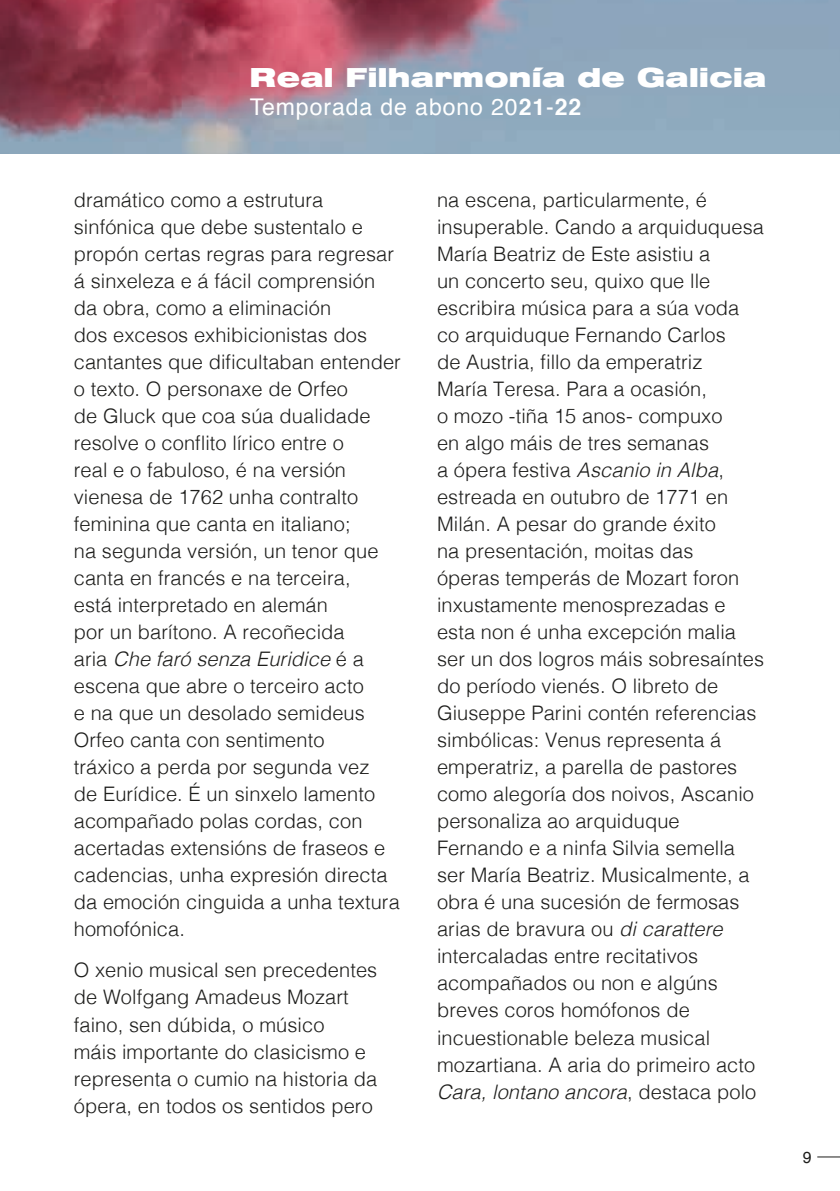
<style>
.page{position:relative;width:840px;height:1191px;background:#fff}
.page>*{position:absolute;margin:0;border:0;box-sizing:border-box;transform-origin:0 0}
.t1{font:700 27px "Helvetica Extended BQ";letter-spacing:.02em;color:#fff}
.t2{font:23px "Helvetica";letter-spacing:.04em;color:#fff}
.t3{font:300 20px/27px "Helvetica";letter-spacing:.005em;color:#1d1d1b}
.t4{font:16px "Helvetica";color:#1d1d1b}
.s1{font-weight:700}
.s2{font-style:italic}
</style>
<div class="page">
<img style="left:0;top:0;width:839px;height:153px">
<svg style="left:817px;top:1156px;width:22px;height:1px"></svg>
<h1 class="t1" style="left:249px;top:62px;width:517px">Real Filharmonía de Galicia</h1>
<p class="t2" style="left:249px;top:89px;width:333px">Temporada de abono 20<span class="s1">21</span>-<span class="s1">22</span></p>
<p class="t3" style="left:74px;top:185px;width:328px">dramático como a estrutura sinfónica que debe sustentalo e propón certas regras para regresar á sinxeleza e á fácil comprensión da obra, como a eliminación<br>dos excesos exhibicionistas dos cantantes que dificultaban entender o texto. O personaxe de Orfeo<br>de Gluck que coa súa dualidade resolve o conflito lírico entre o<br>real e o fabuloso, é na versión vienesa de 1762 unha contralto feminina que canta en italiano;<br>na segunda versión, un tenor que canta en francés e na terceira,<br>está interpretado en alemán<br>por un barítono. A recoñecida<br>aria <span class="s2">Che faró senza Euridice</span> é a escena que abre o terceiro acto<br>e na que un desolado semideus<br>Orfeo canta con sentimento<br>tráxico a perda por segunda vez<br>de Eurídice. É un sinxelo lamento acompañado polas cordas, con acertadas extensións de fraseos e cadencias, unha expresión directa da emoción cinguida a unha textura homofónica.</p>
<p class="t3" style="left:74px;top:955px;width:305px">O xenio musical sen precedentes de Wolfgang Amadeus Mozart faino, sen dúbida, o músico<br>máis importante do clasicismo e representa o cumio na historia da ópera, en todos os sentidos pero</p>
<p class="t3" style="left:437px;top:185px;width:328px">na escena, particularmente, é insuperable. Cando a arquiduquesa<br>María Beatriz de Este asistiu a<br>un concerto seu, quixo que lle escribira música para a súa voda co arquiduque Fernando Carlos<br>de Austria, fillo da emperatriz<br>María Teresa. Para a ocasión,<br>o mozo -tiña 15 anos- compuxo<br>en algo máis de tres semanas<br>a ópera festiva <span class="s2">Ascanio in Alba</span>, estreada en outubro de 1771 en<br>Milán. A pesar do grande éxito<br>na presentación, moitas das<br>óperas temperás de Mozart foron inxustamente menosprezadas e esta non é unha excepción malia ser un dos logros máis sobresaíntes do período vienés. O libreto de<br>Giuseppe Parini contén referencias simbólicas: Venus representa á emperatriz, a parella de pastores como alegoría dos noivos, Ascanio personaliza ao arquiduque<br>Fernando e a ninfa Silvia semella ser María Beatriz. Musicalmente, a obra é una sucesión de fermosas arias de bravura ou <span class="s2">di carattere </span>intercaladas entre recitativos acompañados ou non e algúns breves coros homófonos de incuestionable beleza musical mozartiana. A aria do primeiro acto<br><span class="s2">Cara, lontano ancora</span>, destaca polo</p>
<p class="t4" style="left:802px;top:1145px;width:10px">9</p>
</div>
